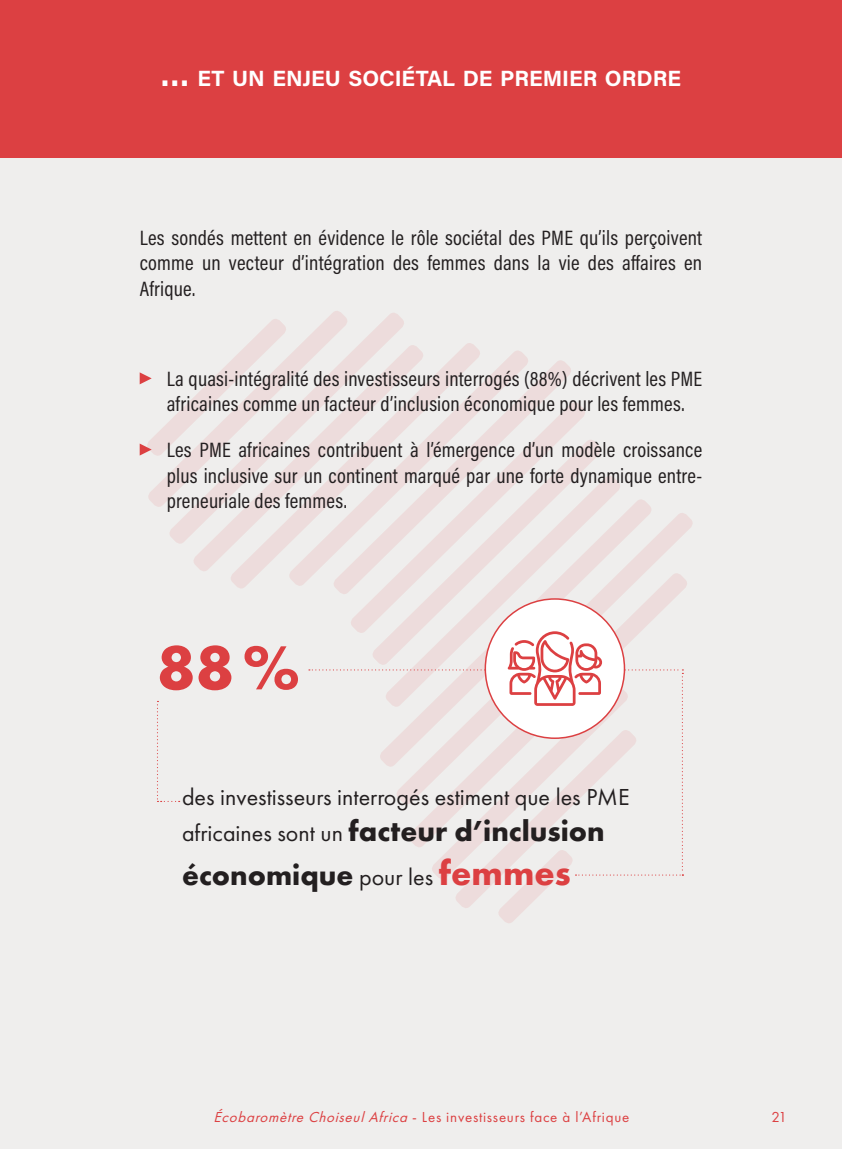
<style>
.page{position:relative;width:842px;height:1149px;background:#fff}
.page>*{position:absolute;margin:0;border:0;box-sizing:border-box;transform-origin:0 0}
.t1{font:700 64.5px "Futura PT";color:#dc4042}
.t2{font:700 30px/43.2px "Futura PT";color:#231f20}
.t3{font:24px "Futura PT";color:#231f20}
.t4{font:700 22.05px "Acumin Pro";color:#fff}
.t5{font:21px/25.2px "Acumin Pro Cond";letter-spacing:.01em;color:#231f20;text-align:justify}
.t6{font:15px "Futura PT";letter-spacing:.05em;color:#dc4042}
.s1{font-size:31.5px}
.s2{font-weight:400;font-size:24px}
.s3{font-size:36px;color:#dc4042}
.s4{font-style:italic}
</style>
<div class="page">
<div style="left:0;top:0;width:842px;height:1148px;background:#efeeed"></div>
<svg style="left:148px;top:311px;width:545px;height:612px"></svg>
<div style="left:0;top:0;width:842px;height:158px;background:#dc4042"></div>
<svg style="left:140px;top:372px;width:12px;height:12px"></svg>
<svg style="left:140px;top:443px;width:12px;height:12px"></svg>
<div style="left:485px;top:598px;width:139px;height:140px;background:#fff;border-radius:50%"></div>
<svg style="left:157px;top:700px;width:23px;height:101px"></svg>
<svg style="left:309px;top:631px;width:374px;height:244px"></svg>
<p class="t4" style="left:161px;top:63px;width:522px"><span class="s1">…</span> ET UN ENJEU SOCIÉTAL DE PREMIER ORDRE</p>
<p class="t5" style="left:140px;top:225px;width:564px">Les sondés mettent en évidence le rôle sociétal des PME qu’ils perçoivent comme un vecteur d’intégration des femmes dans la vie des affaires en Afrique.</p>
<p class="t5" style="left:167px;top:366px;width:537px">La quasi-intégralité des investisseurs interrogés (88%) décrivent les PME africaines comme un facteur d’inclusion économique pour les femmes.</p>
<p class="t5" style="left:167px;top:437px;width:537px">Les PME africaines contribuent à l’émergence d’un modèle croissance plus inclusive sur un continent marqué par une forte dynamique entre&shy;preneuriale des femmes.</p>
<h1 class="t1" style="left:157px;top:626px;width:145px">88%</h1>
<p class="t3" style="left:182px;top:782px;width:449px">des investisseurs interrogés estiment que les PME</p>
<h2 class="t2" style="left:182px;top:808px;width:424px"><span class="s2">africaines sont un</span> facteur d’inclusion économique <span class="s2">pour les</span> <span class="s3">femmes</span></h2>
<p class="t6" style="left:213px;top:1107px;width:417px"><span class="s4">Écobaromètre ChoiseulAfrica</span> - Les investisseurs face à l’Afrique</p>
<p class="t6" style="left:771px;top:1107px;width:17px">21</p>
</div>
